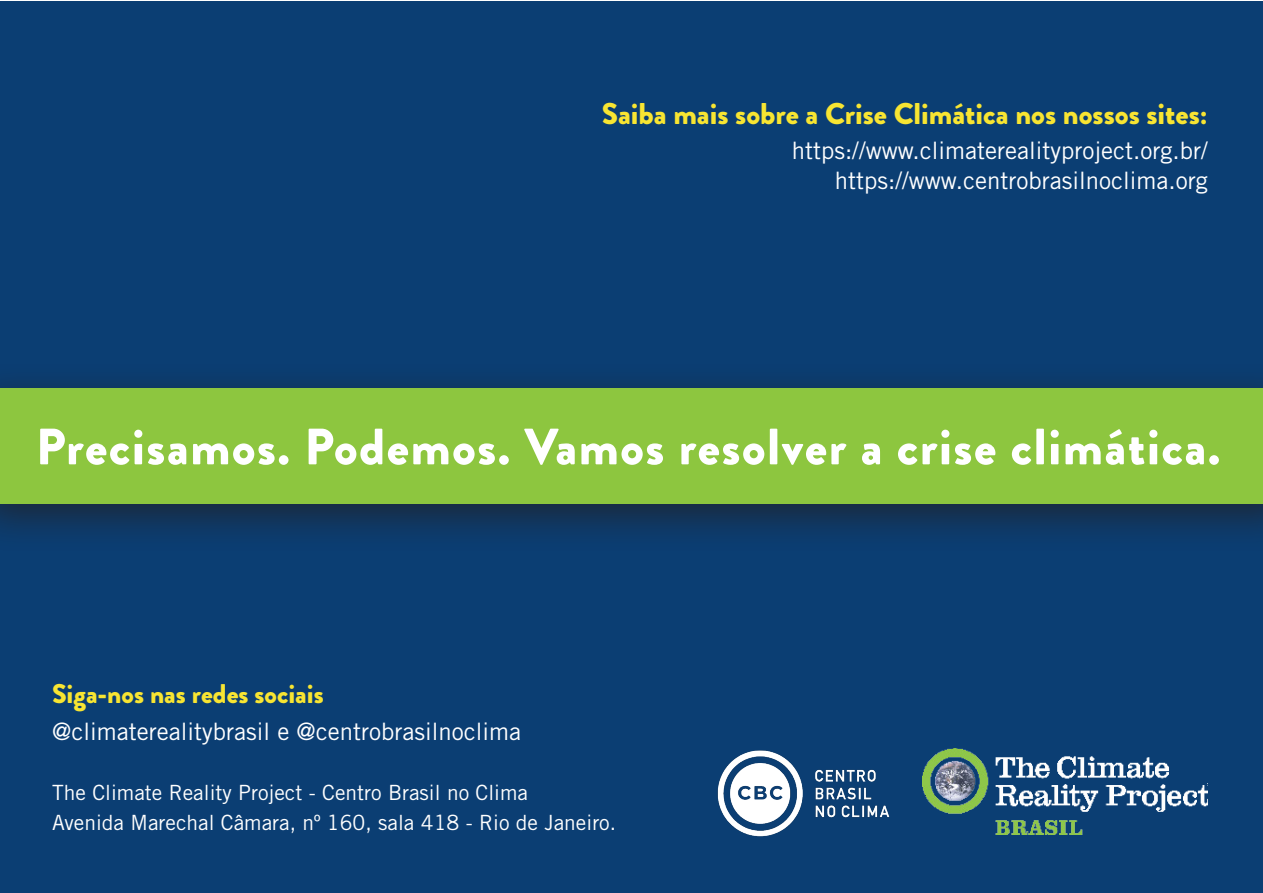
<style>
.page{position:relative;width:1263px;height:893px;background:#fff}
.page>*{position:absolute;margin:0;border:0;box-sizing:border-box;transform-origin:0 0}
.t1{font:900 51px "Brandon Grotesque";letter-spacing:.03em;color:#fff}
.t2{font:900 30px "Brandon Grotesque";color:#f8e532}
.t3{font:900 27px "Brandon Grotesque";color:#f8e532}
.t4{font:24px "Trade Gothic";color:#fff}
.t5{font:21px "Trade Gothic";color:#fff}
</style>
<div class="page">
<div style="left:0;top:1px;width:1263px;height:891px;background:#0b3e73"></div>
<img style="left:717px;top:750px;width:173px;height:87px">
<img style="left:923px;top:748px;width:284px;height:86px">
<div style="left:0;top:362px;width:1263px;height:191px;background:#231f20;opacity:.75"></div>
<div style="left:0;top:389px;width:1263px;height:115px;background:#8dc63f"></div>
<p class="t2" style="left:602px;top:92px;width:607px">Saiba mais sobre a Crise Climática nos nossos sites:</p>
<p class="t4" style="left:792px;top:136px;width:417px">https://www.climaterealityproject.org.br/</p>
<p class="t4" style="left:835px;top:166px;width:374px">https://www.centrobrasilnoclima.org</p>
<p class="t1" style="left:36px;top:411px;width:1186px">Precisamos. Podemos. Vamos resolver a crise climática.</p>
<p class="t3" style="left:52px;top:674px;width:273px">Siga-nos nas redes sociais</p>
<p class="t4" style="left:52px;top:717px;width:471px">@climaterealitybrasil e @centrobrasilnoclima</p>
<p class="t5" style="left:52px;top:780px;width:477px">The Climate Reality Project - Centro Brasil no Clima</p>
<p class="t5" style="left:52px;top:810px;width:566px">Avenida Marechal Câmara, nº 160, sala 418 - Rio de Janeiro.</p>
</div>
